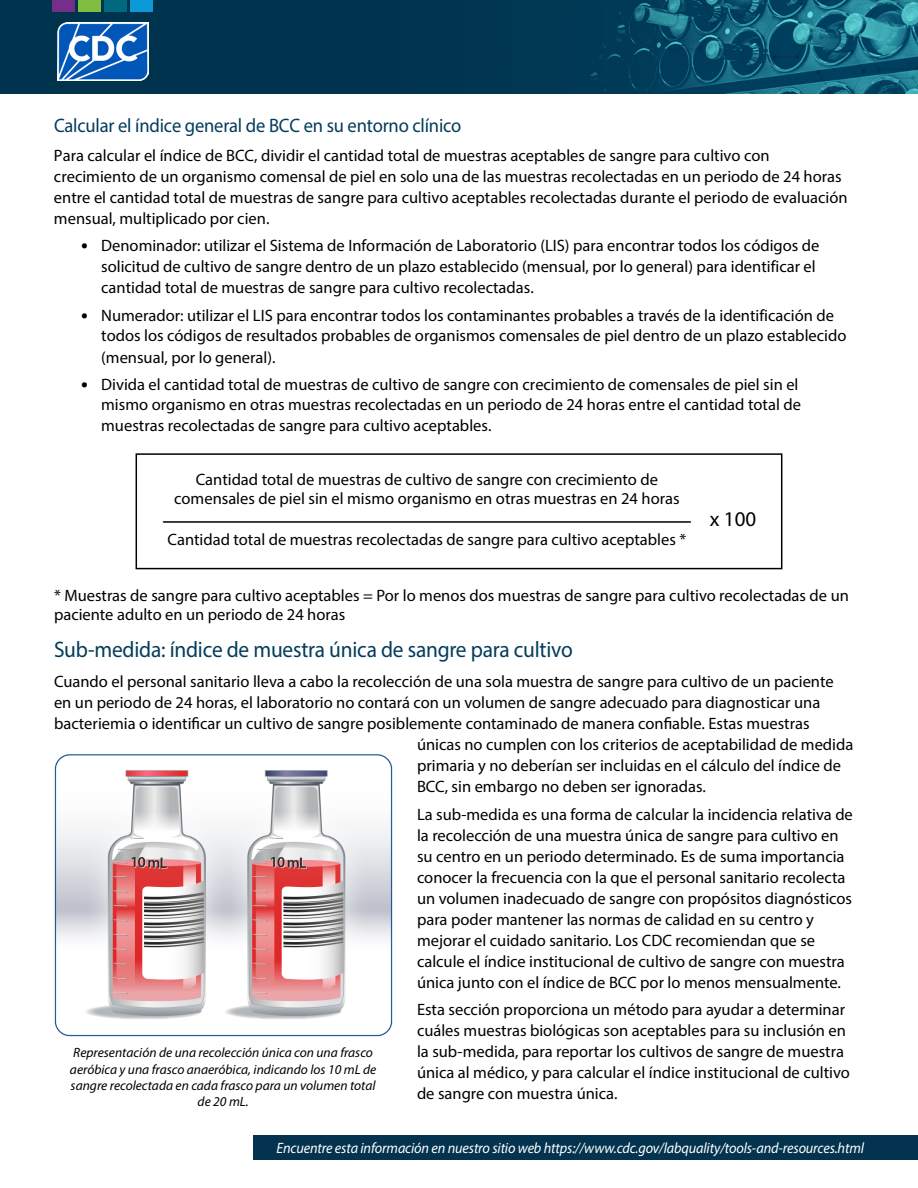
<style>
.page{position:relative;width:918px;height:1188px;background:#fff}
.page>*{position:absolute;margin:0;border:0;box-sizing:border-box;transform-origin:0 0}
.t1{font:22.5px "Myriad Pro";letter-spacing:-.01em;color:#043c5b;scale:.95 1}
.t2{font:21px "Myriad Pro";color:#000101}
.t3{font:19.5px "Myriad Pro";letter-spacing:-.01em;color:#043c5b;scale:.95 1}
.t4{font:16.5px/21px "Myriad Pro";color:#000101}
.t5{font:italic 15px "Myriad Pro";letter-spacing:-.01em;color:#fff;scale:.95 1}
.t6{font:italic 13.5px/16.2px "Myriad Pro";color:#000101;text-align:center}
.s1{font-family:"PT Sans";font-weight:700}
</style>
<div class="page">
<img style="left:0;top:0;width:918px;height:94px">
<div style="left:105px;top:0;width:22px;height:11px;background:#00697f"></div>
<div style="left:131px;top:0;width:22px;height:11px;background:#0b9ad6"></div>
<div style="left:78px;top:0;width:23px;height:11px;background:#81bd41"></div>
<div style="left:52px;top:0;width:23px;height:11px;background:#752e8a"></div>
<hr style="left:163px;top:521px;width:527px;height:2px;background:#020101">
<div style="left:136px;top:453px;width:646px;height:116px;border:2px solid #000"></div>
<img style="left:54px;top:754px;width:338px;height:282px">
<div style="left:254px;top:1136px;width:664px;height:24px;background:#03334e"></div>
<img style="left:57px;top:22px;width:92px;height:59px">
<h2 class="t3" style="left:54px;top:114px;width:430px">Calcular el índice general de BCC en su entorno clínico</h2>
<p class="t4" style="left:54px;top:144px;width:795px">Para calcular el índice de BCC, dividir el cantidad total de muestras aceptables de sangre para cultivo con crecimiento de un organismo comensal de piel en solo una de las muestras recolectadas en un periodo de 24 horas entre el cantidad total de muestras de sangre para cultivo aceptables recolectadas durante el periodo de evaluación mensual, multiplicado por cien.</p>
<p class="t4" style="left:101px;top:235px;width:720px;text-indent:-20px"><span class="s1">•</span> Denominador: utilizar el Sistema de Información de Laboratorio (LIS) para encontrar todos los códigos de solicitud de cultivo de sangre dentro de un plazo establecido (mensual, por lo general) para identificar el cantidad total de muestras de sangre para cultivo recolectadas.</p>
<p class="t4" style="left:101px;top:304px;width:747px;text-indent:-20px"><span class="s1">•</span> Numerador: utilizar el LIS para encontrar todos los contaminantes probables a través de la identificación de todos los códigos de resultados probables de organismos comensales de piel dentro de un plazo establecido (mensual, por lo general).</p>
<p class="t4" style="left:101px;top:373px;width:701px;text-indent:-20px"><span class="s1">•</span> Divida el cantidad total de muestras de cultivo de sangre con crecimiento de comensales de piel sin el mismo organismo en otras muestras recolectadas en un periodo de 24 horas entre el cantidad total de muestras recolectadas de sangre para cultivo aceptables.</p>
<p class="t4" style="left:174px;top:469px;width:507px;line-height:19.8px;text-align:center">Cantidad total de muestras de cultivo de sangre con crecimiento de comensales de piel sin el mismo organismo en otras muestras en 24 horas</p>
<p class="t2" style="left:710px;top:506px;width:48px">x 100</p>
<p class="t4" style="left:168px;top:529px;width:520px">Cantidad total de muestras recolectadas de sangre para cultivo aceptables *</p>
<p class="t4" style="left:54px;top:585px;width:796px;line-height:19.8px">* Muestras de sangre para cultivo aceptables = Por lo menos dos muestras de sangre para cultivo recolectadas de un paciente adulto en un periodo de 24 horas</p>
<h2 class="t1" style="left:54px;top:635px;width:548px">Sub-medida: índice de muestra única de sangre para cultivo</h2>
<p class="t4" style="left:54px;top:671px;width:781px">Cuando el personal sanitario lleva a cabo la recolección de una sola muestra de sangre para cultivo de un paciente</p>
<p class="t4" style="left:54px;top:692px;width:768px">en un periodo de 24 horas, el laboratorio no contará con un volumen de sangre adecuado para diagnosticar una</p>
<p class="t4" style="left:54px;top:713px;width:757px">bacteriemia o identificar un cultivo de sangre posiblemente contaminado de manera confiable. Estas muestras</p>
<p class="t4" style="left:417px;top:734px;width:438px">únicas no cumplen con los criterios de aceptabilidad de medida</p>
<p class="t4" style="left:417px;top:755px;width:426px">primaria y no deberían ser incluidas en el cálculo del índice de</p>
<p class="t4" style="left:417px;top:776px;width:290px">BCC, sin embargo no deben ser ignoradas.</p>
<p class="t4" style="left:417px;top:803px;width:437px">La sub-medida es una forma de calcular la incidencia relativa de la recolección de una muestra única de sangre para cultivo en su centro en un periodo determinado. Es de suma importancia conocer la frecuencia con la que el personal sanitario recolecta un volumen inadecuado de sangre con propósitos diagnósticos para poder mantener las normas de calidad en su centro y mejorar el cuidado sanitario. Los CDC recomiendan que se calcule el índice institucional de cultivo de sangre con muestra única junto con el índice de BCC por lo menos mensualmente.</p>
<p class="t4" style="left:417px;top:999px;width:434px">Esta sección proporciona un método para ayudar a determinar cuáles muestras biológicas son aceptables para su inclusión en la sub-medida, para reportar los cultivos de sangre de muestra única al médico, y para calcular el índice institucional de cultivo de sangre con muestra única.</p>
<p class="t6" style="left:70px;top:1045px;width:308px">Representación de una recolección única con una frasco aeróbica y una frasco anaeróbica, indicando los 10 mL de sangre recolectada en cada frasco para un volumen total de 20 mL.</p>
<p class="t5" style="left:277px;top:1138px;width:620px">Encuentre esta información en nuestro sitio web https://www.cdc.gov/labquality/tools-and-resources.html</p>
</div>
